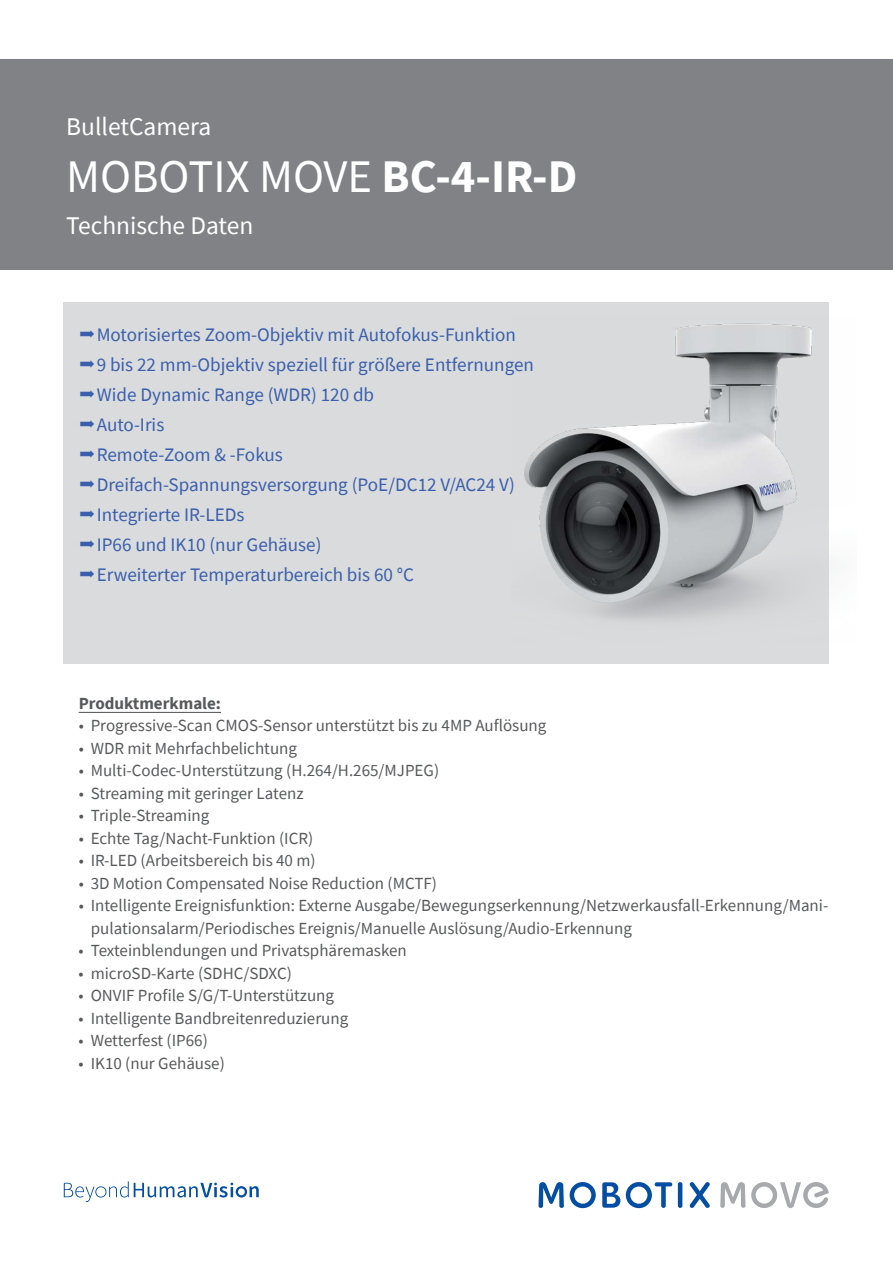
<style>
.page{position:relative;width:893px;height:1263px;background:#fff}
.page>*{position:absolute;margin:0;border:0;box-sizing:border-box;transform-origin:0 0}
.t1{font:46.65px "Source Sans Pro";color:#fff}
.t2{font:25.5px "Source Sans Pro";color:#fff}
.t3{font:19.05px/30px "Source Sans Pro";color:#3a5fac}
.t4{font:16.95px/22.5px "Source Sans Pro";color:#58595b}
.t5{font:700 16.95px "Source Sans Pro";color:#58595b}
.s1{font-weight:700}
</style>
<div class="page">
<svg style="left:64px;top:1181px;width:195px;height:21px"></svg>
<div style="left:0;top:60px;width:893px;height:210px;background:#808285"></div>
<div style="left:64px;top:303px;width:765px;height:361px;background:#dadbdc"></div>
<svg style="left:538px;top:1182px;width:26px;height:26px"></svg>
<svg style="left:602px;top:1182px;width:18px;height:26px"></svg>
<hr style="left:678px;top:1182px;width:4px;height:26px;background:#034ea2;border-radius:2px">
<svg style="left:690px;top:1182px;width:20px;height:26px"></svg>
<svg style="left:570px;top:1182px;width:26px;height:26px"></svg>
<svg style="left:626px;top:1182px;width:46px;height:26px"></svg>
<svg style="left:720px;top:1182px;width:25px;height:26px"></svg>
<svg style="left:751px;top:1182px;width:78px;height:26px"></svg>
<img style="left:524px;top:323px;width:288px;height:297px">
<hr style="left:79px;top:712px;width:142px;height:1px;background:#58595b">
<h2 class="t2" style="left:66px;top:110px;width:147px">BulletCamera</h2>
<h1 class="t1" style="left:66px;top:147px;width:513px">MOBOTIX MOVE <span class="s1">BC-4-IR-D</span></h1>
<h2 class="t2" style="left:66px;top:209px;width:189px">Technische Daten</h2>
<p class="t3" style="left:97px;top:320px;width:439px">Motorisiertes Zoom-Objektiv mit Autofokus-Funktion<br>9 bis 22 mm-Objektiv speziell für größere Entfernungen Wide Dynamic Range (WDR) 120 db<br>Auto-Iris<br>Remote-Zoom &amp; -Fokus Dreifach-Spannungsversorgung (PoE/DC12 V/AC24 V)<br>Integrierte IR-LEDs<br>IP66 und IK10 (nur Gehäuse)<br>Erweiterter Temperaturbereich bis 60 °C</p>
<p class="t5" style="left:79px;top:692px;width:144px">Produktmerkmale:</p>
<p class="t4" style="left:79px;top:714px;width:469px">• Progressive-Scan CMOS-Sensor unterstützt bis zu 4MP Auflösung</p>
<p class="t4" style="left:79px;top:737px;width:220px">• WDR mit Mehrfachbelichtung</p>
<p class="t4" style="left:79px;top:759px;width:362px">• Multi-Codec-Unterstützung (H.264/H.265/MJPEG)</p>
<p class="t4" style="left:79px;top:782px;width:226px">• Streaming mit geringer Latenz</p>
<p class="t4" style="left:79px;top:804px;width:132px">• Triple-Streaming</p>
<p class="t4" style="left:79px;top:827px;width:236px">• Echte Tag/Nacht-Funktion (ICR)</p>
<p class="t4" style="left:79px;top:849px;width:238px">• IR-LED (Arbeitsbereich bis 40 m)</p>
<p class="t4" style="left:79px;top:872px;width:360px">• 3D Motion Compensated Noise Reduction (MCTF)</p>
<p class="t4" style="left:91px;top:894px;width:739px;text-indent:-12px">• Intelligente Ereignisfunktion: Externe Ausgabe/Bewegungserkennung/Netzwerkausfall-Erkennung/Mani&shy;pulationsalarm/Periodisches Ereignis/Manuelle Auslösung/Audio-Erkennung</p>
<p class="t4" style="left:79px;top:939px;width:330px">• Texteinblendungen und Privatsphäremasken</p>
<p class="t4" style="left:79px;top:962px;width:215px">• microSD-Karte (SDHC/SDXC)</p>
<p class="t4" style="left:79px;top:984px;width:257px">• ONVIF Profile S/G/T-Unterstützung</p>
<p class="t4" style="left:79px;top:1007px;width:271px">• Intelligente Bandbreitenreduzierung</p>
<p class="t4" style="left:79px;top:1029px;width:131px">• Wetterfest (IP66)</p>
<p class="t4" style="left:79px;top:1052px;width:148px">• IK10 (nur Gehäuse)</p>
</div>
